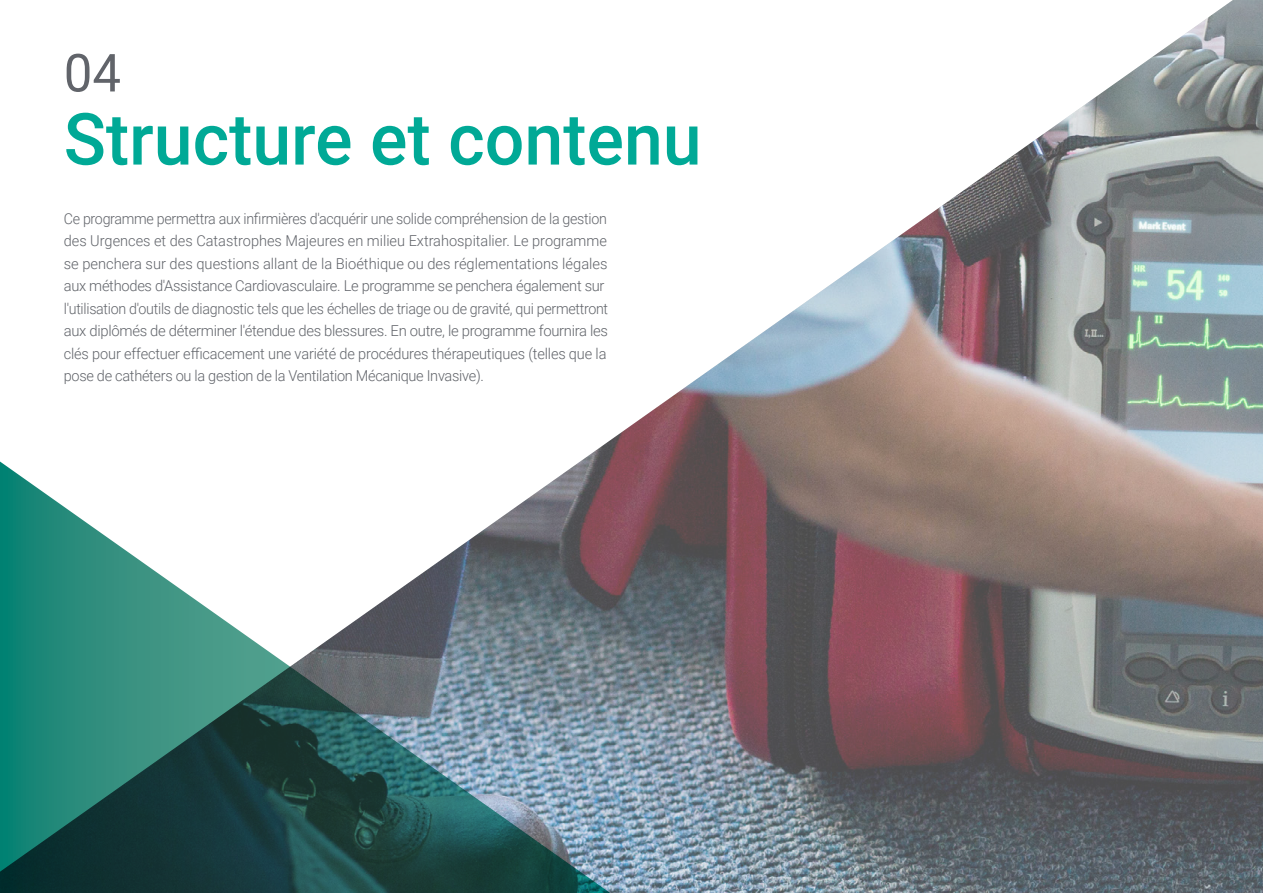
<style>
.page{position:relative;width:1263px;height:893px;background:#fff}
.page>*{position:absolute;margin:0;border:0;box-sizing:border-box;transform-origin:0 0}
.t1{font:500 72px "Roboto";color:#00a996}
.t2{font:52.5px "Roboto";color:#61646a}
.t3{font:300 15px/22.5px "Roboto";letter-spacing:-.02em;color:#61646a;scale:.95 1}
</style>
<div class="page">
<img style="left:602px;top:0;width:661px;height:893px">
<svg style="left:0;top:446px;width:640px;height:447px"></svg>
<h2 class="t2" style="left:64px;top:36px;width:59px">04</h2>
<h1 class="t1" style="left:64px;top:89px;width:639px">Structure et contenu</h1>
<p class="t3" style="left:64px;top:207px;width:574px">Ce programme permettra aux infirmières d'acquérir une solide compréhension de la gestion des Urgences et des Catastrophes Majeures en milieu Extrahospitalier. Le programme se penchera sur des questions allant de la Bioéthique ou des réglementations légales aux méthodes d'Assistance Cardiovasculaire. Le programme se penchera également sur l'utilisation d'outils de diagnostic tels que les échelles de triage ou de gravité, qui permettront aux diplômés de déterminer l'étendue des blessures. En outre, le programme fournira les clés pour effectuer efficacement une variété de procédures thérapeutiques (telles que la pose de cathéters ou la gestion de la Ventilation Mécanique Invasive).</p>
</div>
